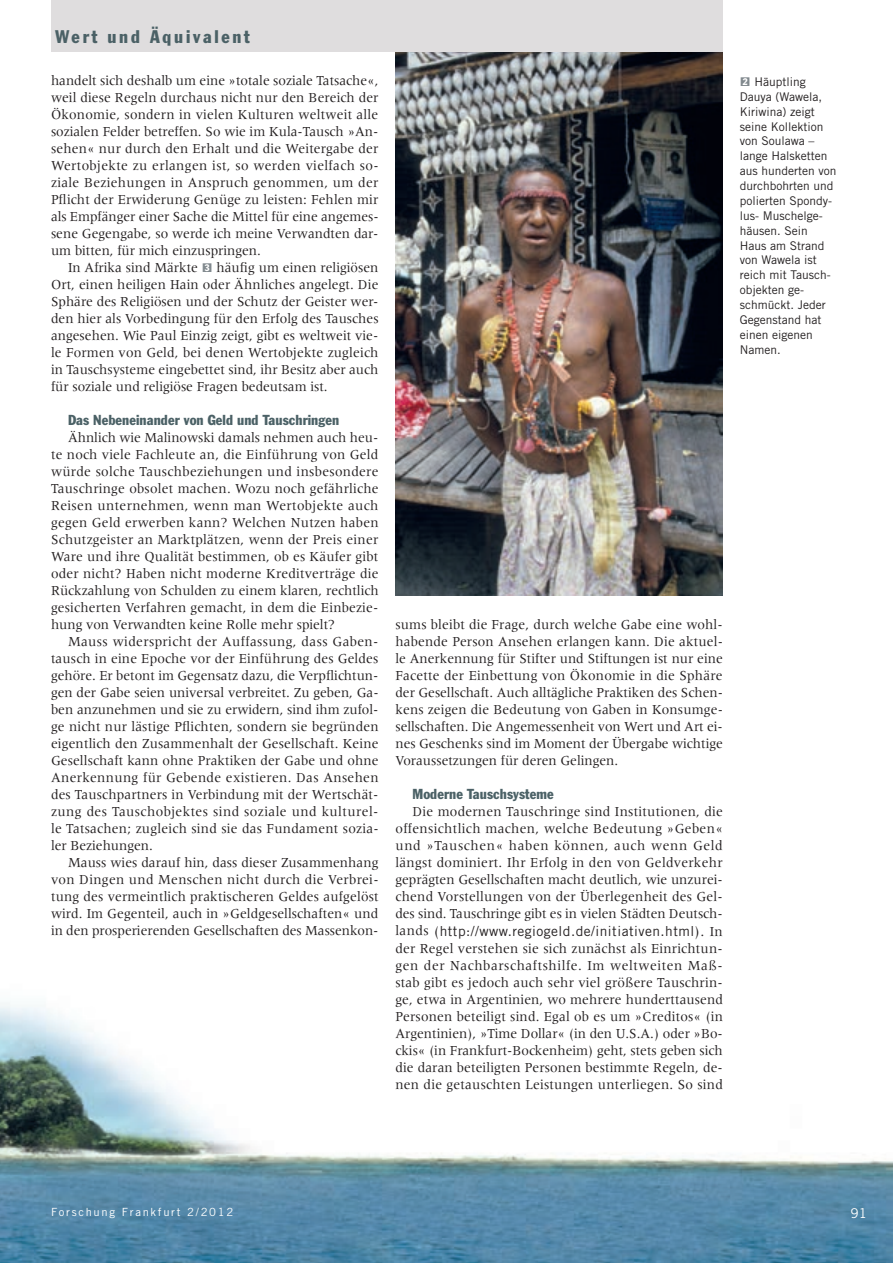
<style>
.page{position:relative;width:893px;height:1263px;background:#fff}
.page>*{position:absolute;margin:0;border:0;box-sizing:border-box;transform-origin:0 0}
.t1{font:condensed 18px "Franklin Gothic";letter-spacing:.15em;color:#4b6166}
.t2{font:14.25px/17px "Meridien";color:#231f20;text-align:justify;scale:.95 1}
.t3{font:condensed 14.25px "Franklin Gothic";letter-spacing:.005em;color:#4b6166}
.t4{font:13.8px "Trade Gothic";letter-spacing:.035em;color:#231f20}
.t5{font:13.5px "Trade Gothic";color:#fff}
.t6{font:12px/14.9px "Trade Gothic";color:#231f20}
.t7{font:11.25px "Trade Gothic";letter-spacing:.15em;color:#fff}
.s1{font-family:"Gothic Ziff";font-weight:500;font-size:12px;color:#81898e}
.s2{font-family:"Meridien";font-size:14.25px}
.s3{font-family:"Meridien";font-size:15px}
.s4{font-family:"Gothic Ziff";font-weight:500;color:#81898e}
</style>
<div class="page">
<img style="left:0;top:1002px;width:893px;height:261px">
<img style="left:395px;top:51px;width:328px;height:544px">
<div style="left:51px;top:0;width:672px;height:51px;background:#dfddde"></div>
<p class="t1" style="left:55px;top:26px;width:196px">Wert und Äquivalent</p>
<p class="t2" style="left:51px;top:72px;width:346px">handelt sich deshalb um eine »totale soziale Tatsache«, weil diese Regeln durchaus nicht nur den Bereich der Ökonomie, sondern in vielen Kulturen weltweit alle sozialen Felder betreffen. So wie im Kula-Tausch »An&shy;sehen« nur durch den Erhalt und die Weitergabe der Wertobjekte zu erlangen ist, so werden vielfach so&shy;ziale Beziehungen in Anspruch genommen, um der Pflicht der Erwiderung Genüge zu leisten: Fehlen mir als Empfänger einer Sache die Mittel für eine angemes&shy;sene Gegengabe, so werde ich meine Verwandten dar&shy;um bitten, für mich einzuspringen.</p>
<p class="t2" style="left:51px;top:259px;width:346px;text-indent:17px">In Afrika sind Märkte <span class="s1">3</span> häufig um einen religiösen Ort, einen heiligen Hain oder Ähnliches angelegt. Die Sphäre des Religiösen und der Schutz der Geister wer&shy;den hier als Vorbedingung für den Erfolg des Tausches angesehen. Wie Paul Einzig zeigt, gibt es weltweit vie&shy;le Formen von Geld, bei denen Wertobjekte zugleich in Tauschsysteme eingebettet sind, ihr Besitz aber auch für soziale und religiöse Fragen bedeutsam ist.</p>
<p class="t3" style="left:68px;top:411px;width:273px">Das Nebeneinander von Geld und Tauschringen</p>
<p class="t2" style="left:51px;top:429px;width:346px;text-indent:17px">Ähnlich wie Malinowski damals nehmen auch heu&shy;te noch viele Fachleute an, die Einführung von Geld würde solche Tauschbeziehungen und insbesondere Tauschringe obsolet machen. Wozu noch gefährliche Reisen unternehmen, wenn man Wertobjekte auch gegen Geld erwerben kann? Welchen Nutzen haben Schutzgeister an Marktplätzen, wenn der Preis einer Ware und ihre Qualität bestimmen, ob es Käufer gibt oder nicht? Haben nicht moderne Kreditverträge die Rückzahlung von Schulden zu einem klaren, rechtlich gesicherten Verfahren gemacht, in dem die Einbezie&shy;hung von Verwandten keine Rolle mehr spielt?</p>
<p class="t2" style="left:51px;top:633px;width:346px;text-indent:17px">Mauss widerspricht der Auffassung, dass Gaben&shy;tausch in eine Epoche vor der Einführung des Geldes gehöre. Er betont im Gegensatz dazu, die Verpflichtun&shy;gen der Gabe seien universal verbreitet. Zu geben, Ga&shy;ben anzunehmen und sie zu erwidern, sind ihm zufol&shy;ge nicht nur lästige Pflichten, sondern sie begründen eigentlich den Zusammenhalt der Gesellschaft. Keine Gesellschaft kann ohne Praktiken der Gabe und ohne Anerkennung für Gebende existieren. Das Ansehen des Tauschpartners in Verbindung mit der Wertschät&shy;zung des Tauschobjektes sind soziale und kulturel&shy;le Tatsachen; zugleich sind sie das Fundament sozia&shy;ler Beziehungen.</p>
<p class="t2" style="left:51px;top:854px;width:346px;text-indent:17px">Mauss wies darauf hin, dass dieser Zusammenhang von Dingen und Menschen nicht durch die Verbrei&shy;tung des vermeintlich praktischeren Geldes aufgelöst wird. Im Gegenteil, auch in »Geldgesellschaften« und in den prosperierenden Gesellschaften des Massenkon-</p>
<p class="t2" style="left:395px;top:616px;width:346px">sums bleibt die Frage, durch welche Gabe eine wohl&shy;habende Person Ansehen erlangen kann. Die aktuel&shy;le Anerkennung für Stifter und Stiftungen ist nur eine Facette der Einbettung von Ökonomie in die Sphäre der Gesellschaft. Auch alltägliche Praktiken des Schen&shy;kens zeigen die Bedeutung von Gaben in Konsumge&shy;sellschaften. Die Angemessenheit von Wert und Art ei&shy;nes Geschenks sind im Moment der Übergabe wichtige Voraussetzungen für deren Gelingen.</p>
<p class="t3" style="left:412px;top:786px;width:143px">Moderne Tauschsysteme</p>
<p class="t2" style="left:395px;top:803px;width:346px;text-indent:17px">Die modernen Tauschringe sind Institutionen, die offensichtlich machen, welche Bedeutung »Geben« und »Tauschen« haben können, auch wenn Geld längst dominiert. Ihr Erfolg in den von Geldverkehr geprägten Gesellschaften macht deutlich, wie unzurei&shy;chend Vorstellungen von der Überlegenheit des Gel&shy;des sind. Tauschringe gibt es in vielen Städten Deutsch-</p>
<p class="t4" style="left:395px;top:922px;width:329px"><span class="s2">lands</span> <span class="s3">(</span>http://www.regiogeld.de/initiativen.html<span class="s3">).</span> <span class="s2">In</span></p>
<p class="t2" style="left:395px;top:939px;width:346px">der Regel verstehen sie sich zunächst als Einrichtun&shy;gen der Nachbarschaftshilfe. Im weltweiten Maß&shy;stab gibt es jedoch auch sehr viel größere Tauschrin&shy;ge, etwa in Argentinien, wo mehrere hunderttausend Personen beteiligt sind. Egal ob es um »Creditos« (in Argentinien), »Time Dollar« (in den U.S.A.) oder »Bo&shy;ckis« (in Frankfurt-Bockenheim) geht, stets geben sich die daran beteiligten Personen bestimmte Regeln, de&shy;nen die getauschten Leistungen unterliegen. So sind</p>
<p class="t6" style="left:740px;top:74px;width:98px"><span class="s4">2</span> Häuptling<br>Dauya (Wawela,<br>Kiriwina) zeigt seine Kollektion von Soulawa – lange Halsketten aus hunderten von durchbohrten und polierten Spondy&shy;lus- Muschelge&shy;häusen. Sein<br>Haus am Strand von Wawela ist reich mit Tausch&shy;objekten ge&shy;schmückt. Jeder<br>Gegenstand hat einen eigenen<br>Namen.</p>
<p class="t7" style="left:51px;top:1205px;width:184px">Forschung Frankfurt 2/2012</p>
<p class="t5" style="left:850px;top:1205px;width:18px">91</p>
</div>
